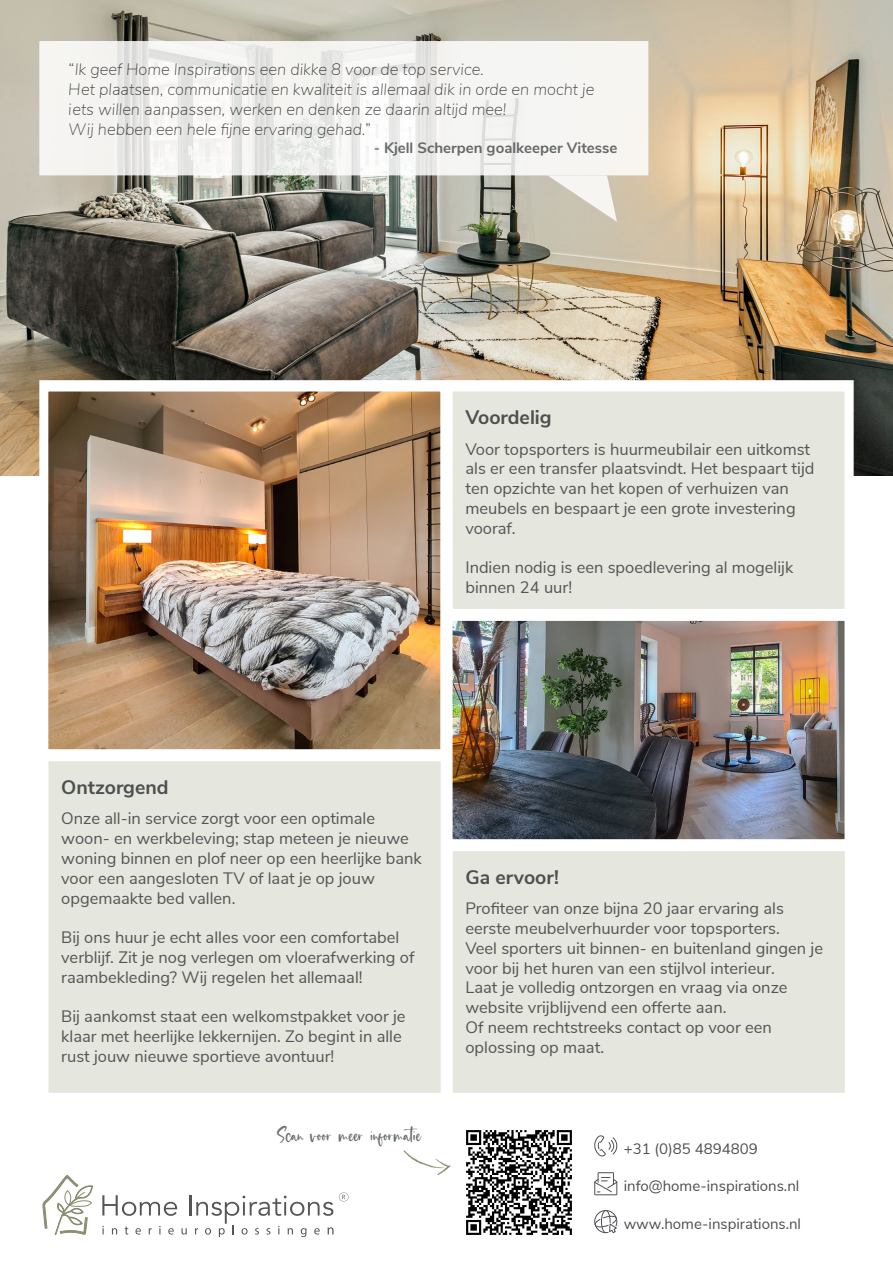
<style>
.page{position:relative;width:893px;height:1263px;background:#fff}
.page>*{position:absolute;margin:0;border:0;box-sizing:border-box;transform-origin:0 0}
.t1{font:24px "Eastwood";color:#6c7172}
.t2{font:700 19.5px "Nunito Sans";color:#4c4f50}
.Folder_HI{font:16.5px/19.8px "Nunito Sans";color:#545555}
.t3{font:italic 200 16.5px/19.8px "Nunito Sans";color:#231f20}
.t4{font:15px "Nunito Sans";color:#4c4f50}
.t5{font:700 15px "Nunito Sans";color:#4c4f50}
.s1{font-weight:400;color:#231f20}
</style>
<div class="page">
<img style="left:0;top:0;width:893px;height:475px">
<div style="left:39px;top:380px;width:815px;height:175px;background:#fff;border:6px solid #fff"></div>
<img style="left:454px;top:622px;width:389px;height:216px">
<div style="left:447px;top:615px;width:403px;height:230px;border:6px solid #fff"></div>
<svg style="left:39px;top:41px;width:609px;height:134px;fill:#f5f5f2"></svg>
<svg style="left:547px;top:175px;width:70px;height:47px"></svg>
<svg style="left:339px;top:1192px;width:10px;height:9px"></svg>
<svg style="left:102px;top:1195px;width:75px;height:21px"></svg>
<hr style="left:189px;top:1195px;width:2px;height:20px;background:#545554">
<svg style="left:43px;top:1175px;width:50px;height:60px"></svg>
<svg style="left:102px;top:1226px;width:2px;height:8px"></svg>
<svg style="left:112px;top:1228px;width:5px;height:6px"></svg>
<svg style="left:125px;top:1226px;width:3px;height:8px"></svg>
<svg style="left:135px;top:1228px;width:6px;height:6px"></svg>
<svg style="left:159px;top:1226px;width:2px;height:8px"></svg>
<svg style="left:168px;top:1228px;width:6px;height:6px"></svg>
<svg style="left:182px;top:1228px;width:5px;height:6px"></svg>
<svg style="left:195px;top:1195px;width:138px;height:42px"></svg>
<svg style="left:594px;top:1135px;width:23px;height:21px"></svg>
<svg style="left:594px;top:1210px;width:23px;height:23px"></svg>
<svg style="left:594px;top:1172px;width:23px;height:23px"></svg>
<svg style="left:403px;top:1150px;width:48px;height:25px"></svg>
<div style="left:450px;top:848px;width:398px;height:248px;background:#e5e6de"></div>
<div style="left:447px;top:845px;width:404px;height:254px;border:6px solid #fff"></div>
<div style="left:46px;top:758px;width:398px;height:338px;background:#e5e6de"></div>
<div style="left:43px;top:755px;width:404px;height:344px;border:6px solid #fff"></div>
<div style="left:450px;top:388px;width:397px;height:224px;background:#e5e6de"></div>
<div style="left:447px;top:385px;width:403px;height:230px;border:6px solid #fff"></div>
<img style="left:49px;top:392px;width:390px;height:356px">
<div style="left:42px;top:385px;width:404px;height:370px;border:6px solid #fff"></div>
<img style="left:466px;top:1130px;width:106px;height:105px">
<p class="t3" style="left:69px;top:59px;width:527px">“Ik geef Home Inspirations een dikke 8 voor de top service.<br>Het plaatsen, communicatie en kwaliteit is allemaal dik in orde en mocht je iets willen aanpassen, werken en denken ze daarin altijd mee!<br>Wij hebben een hele fijne ervaring gehad.”</p>
<p class="t5" style="left:374px;top:137px;width:245px"><span class="s1">-</span> Kjell Scherpen goalkeeper Vitesse</p>
<p class="t2" style="left:465px;top:403px;width:88px">Voordelig</p>
<p class="Folder_HI" style="left:465px;top:438px;width:351px">Voor topsporters is huurmeubilair een uitkomst als er een transfer plaatsvindt. Het bespaart tijd ten opzichte van het kopen of verhuizen van meubels en bespaart je een grote investering vooraf.</p>
<p class="Folder_HI" style="left:465px;top:557px;width:329px">Indien nodig is een spoedlevering al mogelijk binnen 24 uur!</p>
<p class="t2" style="left:61px;top:773px;width:109px">Ontzorgend</p>
<p class="Folder_HI" style="left:61px;top:808px;width:315px">Onze all-in service zorgt voor een optimale</p>
<p class="Folder_HI" style="left:61px;top:827px;width:362px">woon- en werkbeleving; stap meteen je nieuwe woning binnen en plof neer op een heerlijke bank voor een aangesloten TV of laat je op jouw</p>
<p class="Folder_HI" style="left:61px;top:887px;width:176px">opgemaakte bed vallen.</p>
<p class="Folder_HI" style="left:61px;top:926px;width:355px">Bij ons huur je echt alles voor een comfortabel verblijf. Zit je nog verlegen om vloerafwerking of raambekleding? Wij regelen het allemaal!</p>
<p class="Folder_HI" style="left:61px;top:1006px;width:346px">Bij aankomst staat een welkomstpakket voor je klaar met heerlijke lekkernijen. Zo begint in alle rust jouw nieuwe sportieve avontuur!</p>
<p class="t1" style="left:277px;top:1122px;width:145px">Scan voor meer informatie</p>
<p class="t2" style="left:465px;top:863px;width:95px">Ga ervoor!</p>
<p class="Folder_HI" style="left:465px;top:898px;width:320px">Profiteer van onze bijna 20 jaar ervaring als eerste meubelverhuurder voor topsporters.</p>
<p class="Folder_HI" style="left:465px;top:937px;width:359px">Veel sporters uit binnen- en buitenland gingen je voor bij het huren van een stijlvol interieur.</p>
<p class="Folder_HI" style="left:465px;top:977px;width:324px">Laat je volledig ontzorgen en vraag via onze</p>
<p class="Folder_HI" style="left:465px;top:997px;width:263px">website vrijblijvend een offerte aan.</p>
<p class="Folder_HI" style="left:465px;top:1016px;width:308px">Of neem rechtstreeks contact op voor een</p>
<p class="Folder_HI" style="left:465px;top:1036px;width:140px">oplossing op maat.</p>
<p class="t4" style="left:624px;top:1137px;width:136px">+31 (0)85 4894809</p>
<p class="t4" style="left:624px;top:1175px;width:177px">info@home-inspirations.nl</p>
<p class="t4" style="left:624px;top:1213px;width:179px">www.home-inspirations.nl</p>
</div>
